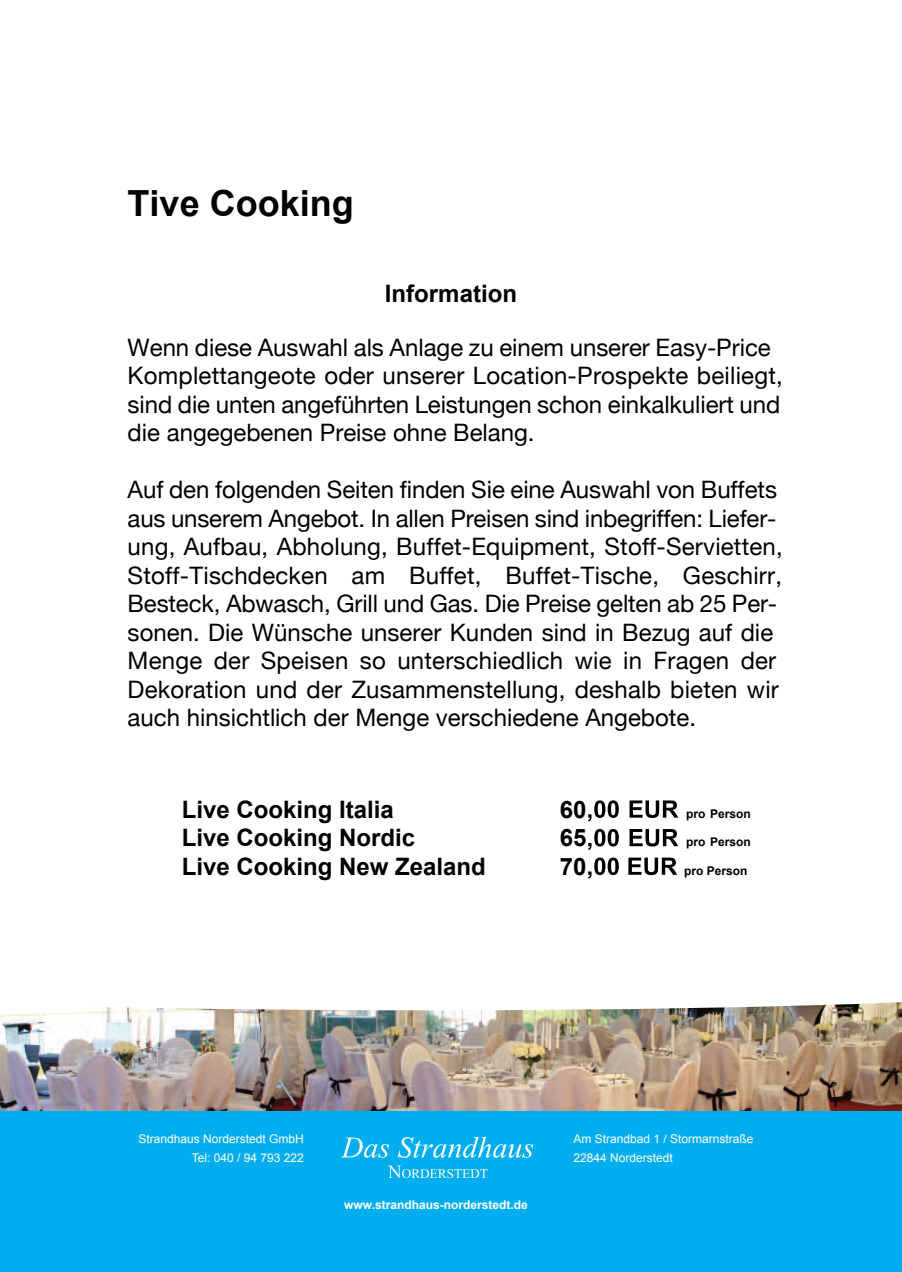
<style>
.page{position:relative;width:902px;height:1272px;background:#fff}
.page>*{position:absolute;margin:0;border:0;box-sizing:border-box;transform-origin:0 0}
.t1{font:700 36px "Arial";color:#000}
.t2{font:24px/28.5px "Helvetica Neue";color:#000}
.t3{font:700 24px/28.5px "Arial";color:#000}
.t4{font:12px/19.5px "Arial";color:#fff;text-align:right}
.t5{font:700 12px "Arial";color:#fff}
.t6{font:700 12px "Arial";color:#000}
</style>
<div class="page">
<div style="left:0;top:1109px;width:901px;height:162px;background:#00aeef"></div>
<svg style="left:588px;top:800px;width:90px;height:21px"></svg>
<svg style="left:588px;top:829px;width:90px;height:21px"></svg>
<svg style="left:588px;top:857px;width:89px;height:21px"></svg>
<img style="left:0;top:1010px;width:901px;height:100px">
<img style="left:106px;top:1002px;width:795px;height:8px">
<svg style="left:341px;top:1137px;width:48px;height:20px"></svg>
<svg style="left:398px;top:1136px;width:135px;height:21px"></svg>
<svg style="left:387px;top:1165px;width:100px;height:13px"></svg>
<h1 class="t1" style="left:128px;top:179px;width:228px">Tive Cooking</h1>
<p class="t3" style="left:385px;top:279px;width:133px">Information</p>
<p class="t2" style="left:128px;top:334px;width:656px">Wenn diese Auswahl als Anlage zu einem unserer Easy-Price Komplettangeote oder unserer Location-Prospekte beiliegt, sind die unten angeführten Leistungen schon einkalkuliert und die angegebenen Preise ohne Belang.</p>
<p class="t2" style="left:128px;top:476px;width:656px">Auf den folgenden Seiten finden Sie eine Auswahl von Buffets aus unserem Angebot. In allen Preisen sind inbegriffen: Liefer&shy;ung, Aufbau, Abholung, Buffet-Equipment, Stoff-Servietten, Stoff-Tischdecken am Buffet, Buffet-Tische, Geschirr, Besteck, Abwasch, Grill und Gas. Die Preise gelten ab 25 Per&shy;sonen. Die Wünsche unserer Kunden sind in Bezug auf die Menge der Speisen so unterschiedlich wie in Fragen der Dekoration und der Zusammenstellung, deshalb bieten wir auch hinsichtlich der Menge verschiedene Angebote.</p>
<p class="t3" style="left:182px;top:795px;width:306px">Live Cooking Italia<br>Live Cooking Nordic<br>Live Cooking New Zealand</p>
<p class="t3" style="left:559px;top:795px;width:28px">60</p>
<p class="t6" style="left:686px;top:805px;width:66px">pro Person</p>
<p class="t3" style="left:560px;top:824px;width:28px">65</p>
<p class="t6" style="left:686px;top:834px;width:66px">pro Person</p>
<p class="t3" style="left:559px;top:852px;width:28px">70</p>
<p class="t6" style="left:684px;top:862px;width:65px">pro Person</p>
<p class="t4" style="left:138px;top:1128px;width:167px">Strandhaus Norderstedt GmbH<br>Tel: 040 / 94 793 222</p>
<p class="t4" style="left:573px;top:1128px;width:182px;text-align:left">Am Strandbad 1 / Stormarnstraße<br>22844 Norderstedt</p>
<p class="t5" style="left:344px;top:1196px;width:185px">www.strandhaus-norderstedt.de</p>
</div>
